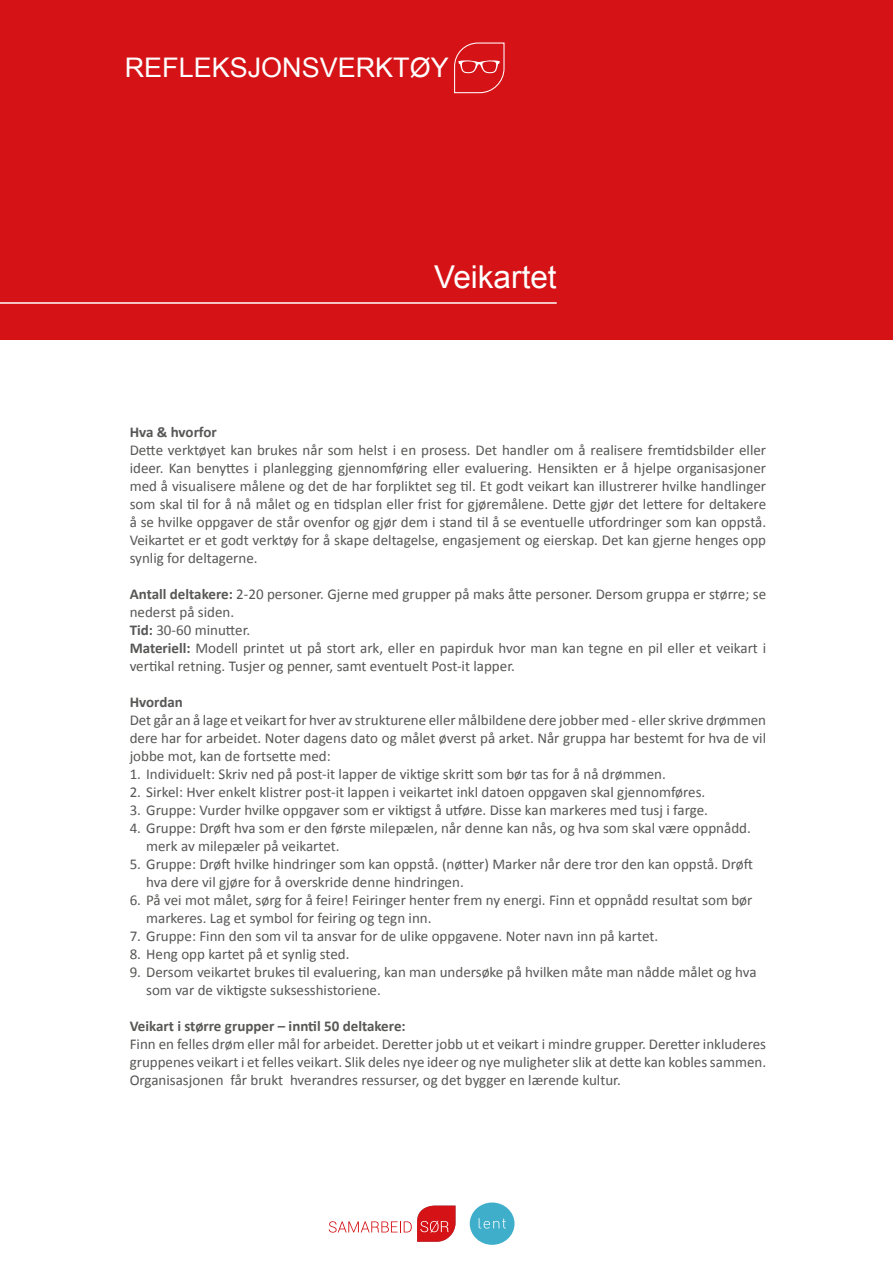
<style>
.page{position:relative;width:893px;height:1263px;background:#fff}
.page>*{position:absolute;margin:0;border:0;box-sizing:border-box;transform-origin:0 0}
.t1{font:31.5px "Arial";color:#fff}
.t2{font:27px "Arial";color:#fff}
.t3{font:15px/18px "Calibri";color:#575756}
.t4{font:700 15px "Calibri";color:#575756}
.s1{font-weight:700}
</style>
<div class="page">
<div style="left:0;top:0;width:893px;height:339px;background:#d51317"></div>
<hr style="left:0;top:302px;width:557px;height:2px;background:#fff">
<svg style="left:329px;top:1205px;width:127px;height:37px"></svg>
<div style="left:470px;top:1202px;width:44px;height:43px;background:#3faeca;border-radius:50%"></div>
<svg style="left:479px;top:1218px;width:27px;height:10px"></svg>
<svg style="left:454px;top:42px;width:51px;height:52px"></svg>
<h2 class="t2" style="left:125px;top:50px;width:326px">REFLEKSJONSVERKTØY</h2>
<h1 class="t1" style="left:434px;top:256px;width:124px">Veikartet</h1>
<p class="t4" style="left:130px;top:423px;width:89px">Hva &amp; hvorfor</p>
<p class="t3" style="left:130px;top:440px;width:638px;text-align:justify">Dette verktøyet kan brukes når som helst i en prosess. Det handler om å realisere fremtidsbilder eller ideer. Kan benyttes i planlegging gjennomføring eller evaluering. Hensikten er å hjelpe organisasjoner med å visualisere målene og det de har forpliktet seg til. Et godt veikart kan illustrerer hvilke handlinger som skal til for å nå målet og en tidsplan eller frist for gjøremålene. Dette gjør det lettere for deltakere å se hvilke oppgaver de står ovenfor og gjør dem i stand til å se eventuelle utfordringer som kan oppstå.<br>Veikartet er et godt verktøy for å skape deltagelse, engasjement og eierskap. Det kan gjerne henges opp synlig for deltagerne.</p>
<p class="t3" style="left:130px;top:584px;width:638px"><span class="s1">Antall deltakere:</span> 2-20 personer. Gjerne med grupper på maks åtte personer. Dersom gruppa er større; se nederst på siden.<br><span class="s1">Tid:</span> 30-60 minutter.<br><span class="s1">Materiell:</span> Modell printet ut på stort ark, eller en papirduk hvor man kan tegne en pil eller et veikart i vertikal retning. Tusjer og penner, samt eventuelt Post-it lapper.</p>
<p class="t4" style="left:130px;top:693px;width:55px">Hvordan</p>
<p class="t3" style="left:130px;top:710px;width:638px;text-align:justify">Det går an å lage et veikart for hver av strukturene eller målbildene dere jobber med - eller skrive drømmen dere har for arbeidet. Noter dagens dato og målet øverst på arket. Når gruppa har bestemt for hva de vil jobbe mot, kan de fortsette med:</p>
<p class="t3" style="left:130px;top:764px;width:538px">1. Individuelt: Skriv ned på post-it lapper de viktige skritt som bør tas for å nå drømmen.</p>
<p class="t3" style="left:130px;top:782px;width:577px">2. Sirkel: Hver enkelt klistrer post-it lappen i veikartet inkl datoen oppgaven skal gjennomføres.</p>
<p class="t3" style="left:130px;top:800px;width:580px">3. Gruppe: Vurder hvilke oppgaver som er viktigst å utføre. Disse kan markeres med tusj i farge.</p>
<p class="t3" style="left:146px;top:818px;width:606px;text-indent:-16px">4. Gruppe: Drøft hva som er den første milepælen, når denne kan nås, og hva som skal være oppnådd. merk av milepæler på veikartet.</p>
<p class="t3" style="left:146px;top:854px;width:608px;text-indent:-16px">5. Gruppe: Drøft hvilke hindringer som kan oppstå. (nøtter) Marker når dere tror den kan oppstå. Drøft hva dere vil gjøre for å overskride denne hindringen.</p>
<p class="t3" style="left:146px;top:890px;width:608px;text-indent:-16px">6. På vei mot målet, sørg for å feire! Feiringer henter frem ny energi. Finn et oppnådd resultat som bør markeres. Lag et symbol for feiring og tegn inn.</p>
<p class="t3" style="left:130px;top:926px;width:530px">7. Gruppe: Finn den som vil ta ansvar for de ulike oppgavene. Noter navn inn på kartet.</p>
<p class="t3" style="left:130px;top:944px;width:221px">8. Heng opp kartet på et synlig sted.</p>
<p class="t3" style="left:146px;top:962px;width:612px;text-indent:-16px">9. Dersom veikartet brukes til evaluering, kan man undersøke på hvilken måte man nådde målet og hva som var de viktigste suksesshistoriene.</p>
<p class="t4" style="left:130px;top:1017px;width:277px">Veikart i større grupper – inntil 50 deltakere:</p>
<p class="t3" style="left:130px;top:1034px;width:638px;text-align:justify">Finn en felles drøm eller mål for arbeidet. Deretter jobb ut et veikart i mindre grupper. Deretter inkluderes gruppenes veikart i et felles veikart. Slik deles nye ideer og nye muligheter slik at dette kan kobles sammen.<br>Organisasjonen får brukt hverandres ressurser, og det bygger en lærende kultur.</p>
</div>
